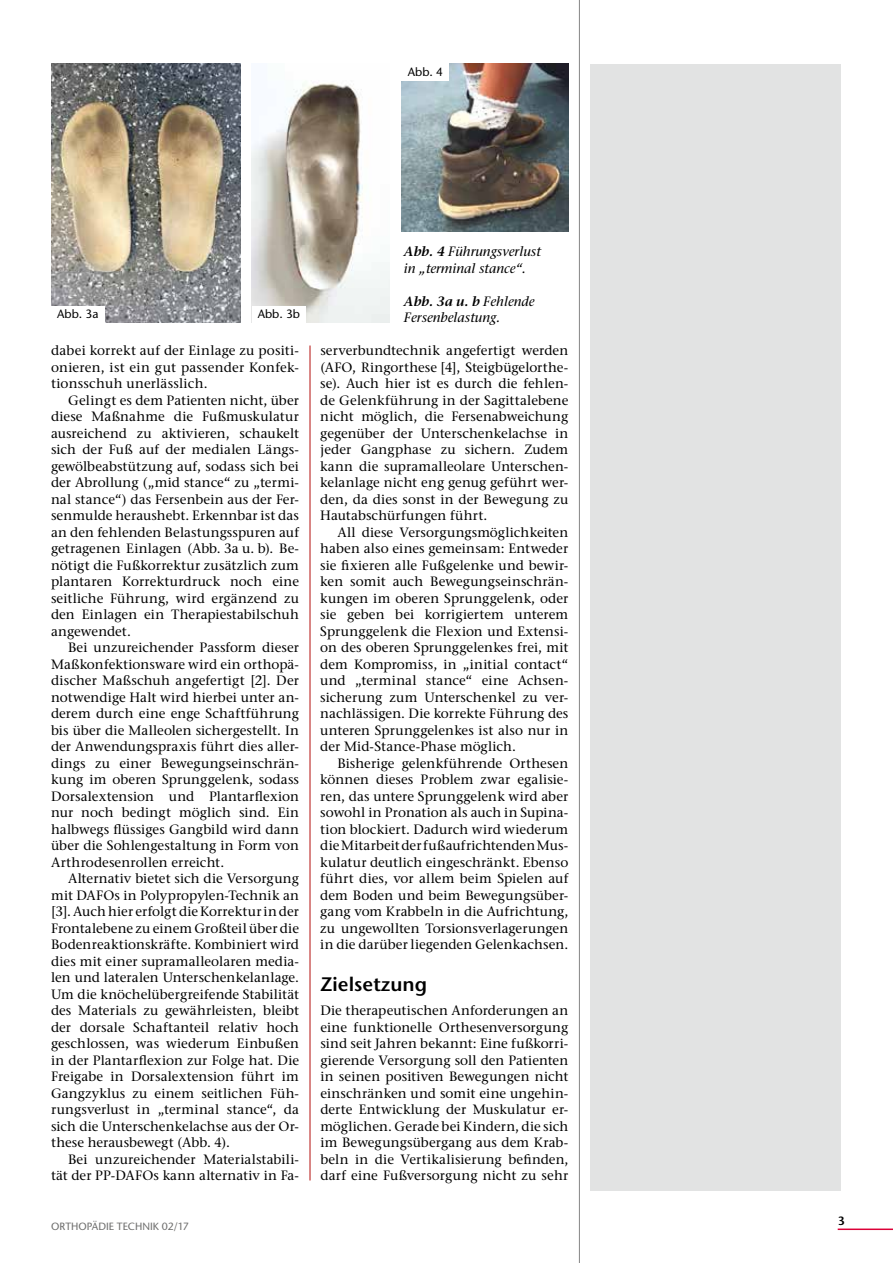
<style>
.page{position:relative;width:893px;height:1263px;background:#fff}
.page>*{position:absolute;margin:0;border:0;box-sizing:border-box;transform-origin:0 0}
.t1{font:600 19.5px "Stone Sans ITC Std";color:#000}
.t2{font:500 13.5px/16.5px "Stone Ser ITC Std";letter-spacing:.01em;color:#000;text-align:justify}
.t3{font:italic 500 13.5px/16.5px "Stone Ser ITC Std";color:#000}
.t4{font:500 12px "Stone Sans ITC Std";color:#000}
.t5{font:600 12px "Stone Sans ITC Std";color:#000}
.t6{font:500 10.5px "Stone Sans ITC Std";color:#6e6e6d}
.s1{font-weight:600}
</style>
<div class="page">
<hr style="left:838px;top:1228px;width:55px;height:2px;background:#dc0038">
<hr style="left:310px;top:345px;width:1px;height:835px;background:#b5100e">
<img style="left:51px;top:64px;width:189px;height:258px">
<img style="left:252px;top:83px;width:137px;height:239px">
<img style="left:402px;top:64px;width:166px;height:168px">
<div style="left:51px;top:306px;width:54px;height:17px;background:#fff"></div>
<div style="left:252px;top:306px;width:54px;height:17px;background:#fff"></div>
<div style="left:402px;top:64px;width:47px;height:17px;background:#fff"></div>
<hr style="left:579px;top:0;width:1px;height:1263px;background:#868686">
<div style="left:590px;top:64px;width:250px;height:1127px;background:#e2e3e3"></div>
<p class="t4" style="left:408px;top:65px;width:37px">ABB. 4</p>
<p class="t4" style="left:57px;top:307px;width:43px">ABB. 3A</p>
<p class="t4" style="left:258px;top:307px;width:44px">ABB. 3B</p>
<p class="t2" style="left:51px;top:342px;width:250px">dabei korrekt auf der Einlage zu positi&shy;onieren, ist ein gut passender Konfek&shy;tionsschuh unerlässlich.</p>
<p class="t2" style="left:51px;top:392px;width:250px;text-indent:17px">Gelingt es dem Patienten nicht, über diese Maßnahme die Fußmuskulatur ausreichend zu aktivieren, schaukelt sich der Fuß auf der medialen Längs&shy;gewölbeabstützung auf, sodass sich bei der Abrollung („mid stance“ zu „termi&shy;nal stance“) das Fersenbein aus der Fer&shy;senmulde heraushebt. Erkennbar ist das an den fehlenden Belastungsspuren auf getragenen Einlagen (Abb. 3a u. b). Be&shy;nötigt die Fußkorrektur zusätzlich zum plantaren Korrekturdruck noch eine seitliche Führung, wird ergänzend zu den Einlagen ein Therapiestabilschuh angewendet.</p>
<p class="t2" style="left:51px;top:639px;width:250px;text-indent:17px">Bei unzureichender Passform dieser Maßkonfektionsware wird ein orthopä&shy;discher Maßschuh angefertigt [2]. Der notwendige Halt wird hierbei unter an&shy;derem durch eine enge Schaftführung bis über die Malleolen sichergestellt. In der Anwendungspraxis führt dies aller&shy;dings zu einer Bewegungseinschrän&shy;kung im oberen Sprunggelenk, sodass Dorsalextension und Plantarflexion nur noch bedingt möglich sind. Ein halbwegs flüssiges Gangbild wird dann über die Sohlengestaltung in Form von Arthrodesenrollen erreicht.</p>
<p class="t2" style="left:51px;top:870px;width:250px;text-indent:17px">Alternativ bietet sich die Versorgung mit DAFOs in Polypropylen-Technik an [3]. Auch hier erfolgt die Korrektur in der Frontalebene zu einem Großteil über die Bodenreaktionskräfte. Kombiniert wird dies mit einer supramalleolaren media&shy;len und lateralen Unterschenkelanlage.<br>Um die knöchelübergreifende Stabilität des Materials zu gewährleisten, bleibt der dorsale Schaftanteil relativ hoch geschlossen, was wiederum Einbußen in der Plantarflexion zur Folge hat. Die Freigabe in Dorsalextension führt im Gangzyklus zu einem seitlichen Füh&shy;rungsverlust in „terminal stance“, da sich die Unterschenkelachse aus der Or&shy;these herausbewegt (Abb. 4).</p>
<p class="t2" style="left:51px;top:1151px;width:250px;text-align:right">Bei unzureichender Materialstabili&shy;tät der PP-DAFOs kann alternativ in Fa-</p>
<p class="t6" style="left:51px;top:1220px;width:139px">ORTHOPÄDIE TECHNIK 02/17</p>
<p class="t3" style="left:404px;top:243px;width:138px"><span class="s1">Abb. 4</span> Führungsverlust in „terminal stance“.</p>
<p class="t3" style="left:404px;top:293px;width:132px"><span class="s1">Abb. 3a u. b</span> Fehlende<br>Fersenbelastung.</p>
<p class="t2" style="left:320px;top:342px;width:250px">serverbundtechnik angefertigt werden (AFO, Ringorthese [4], Steigbügelorthe&shy;se). Auch hier ist es durch die fehlen&shy;de Gelenkführung in der Sagittalebene nicht möglich, die Fersenabweichung gegenüber der Unterschenkelachse in jeder Gangphase zu sichern. Zudem kann die supramalleolare Unterschen&shy;kelanlage nicht eng genug geführt wer&shy;den, da dies sonst in der Bewegung zu Hautabschürfungen führt.</p>
<p class="t2" style="left:320px;top:524px;width:250px;text-indent:17px">All diese Versorgungsmöglichkeiten haben also eines gemeinsam: Entweder sie fixieren alle Fußgelenke und bewir&shy;ken somit auch Bewegungseinschrän&shy;kungen im oberen Sprunggelenk, oder sie geben bei korrigiertem unterem Sprunggelenk die Flexion und Extensi&shy;on des oberen Sprunggelenkes frei, mit dem Kompromiss, in „initial contact“ und „terminal stance“ eine Achsen&shy;sicherung zum Unterschenkel zu ver&shy;nachlässigen. Die korrekte Führung des unteren Sprunggelenkes ist also nur in der Mid-Stance-Phase möglich.</p>
<p class="t2" style="left:320px;top:755px;width:250px;text-indent:17px">Bisherige gelenkführende Orthesen können dieses Problem zwar egalisie&shy;ren, das untere Sprunggelenk wird aber sowohl in Pronation als auch in Supina&shy;tion blockiert. Dadurch wird wiederum die Mitarbeit der fußaufrichtenden Mus&shy;kulatur deutlich eingeschränkt. Ebenso führt dies, vor allem beim Spielen auf dem Boden und beim Bewegungsüber&shy;gang vom Krabbeln in die Aufrichtung, zu ungewollten Torsionsverlagerungen in die darüber liegenden Gelenkachsen.</p>
<h1 class="t1" style="left:320px;top:972px;width:108px">Zielsetzung</h1>
<p class="t2" style="left:320px;top:1002px;width:250px">Die therapeutischen Anforderungen an eine funktionelle Orthesenversorgung sind seit Jahren bekannt: Eine fußkorri&shy;gierende Versorgung soll den Patienten in seinen positiven Bewegungen nicht einschränken und somit eine ungehin&shy;derte Entwicklung der Muskulatur er&shy;möglichen. Gerade bei Kindern, die sich im Bewegungsübergang aus dem Krab&shy;beln in die Vertikalisierung befinden, darf eine Fußversorgung nicht zu sehr</p>
<p class="t5" style="left:838px;top:1214px;width:9px">3</p>
</div>
